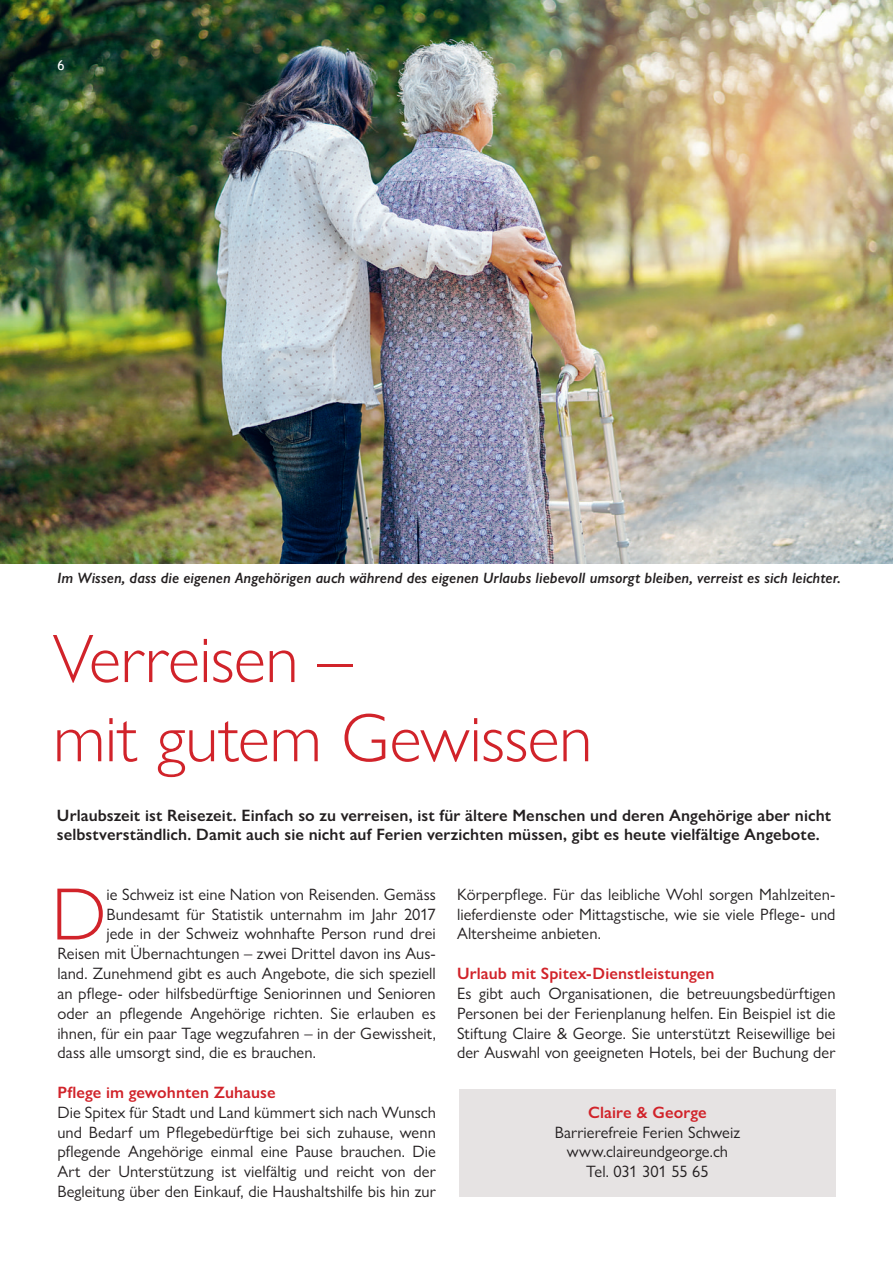
<style>
.page{position:relative;width:893px;height:1263px;background:#fff}
.page>*{position:absolute;margin:0;border:0;box-sizing:border-box;transform-origin:0 0}
.t1{font:300 74.55px "Gill Sans Nova";color:#d1232a}
.t2{font:300 69px/79.2px "Gill Sans Nova";letter-spacing:-.01em;color:#d1232a}
.t3{font:16.5px/19.8px "Gill Sans Nova";color:#231f20;text-align:justify}
.t4{font:600 16.5px/19.8px "Gill Sans Nova";letter-spacing:.005em;color:#231f20}
.t5{font:600 16.5px "Gill Sans Nova";letter-spacing:.005em;color:#d1232a}
.t6{font:italic 600 15px "Gill Sans Nova";letter-spacing:.005em;color:#231f20}
.t7{font:13.5px "Trebuchet MS";color:#fff}
</style>
<div class="page">
<img style="left:0;top:0;width:893px;height:563px">
<div style="left:459px;top:1089px;width:377px;height:108px;background:#e6e3e3"></div>
<p class="t7" style="left:57px;top:57px;width:9px">6</p>
<p class="t6" style="left:57px;top:569px;width:785px">Im Wissen, dass die eigenen Angehörigen auch während des eigenen Urlaubs liebevoll umsorgt bleiben, verreist es sich leichter.</p>
<h2 class="t2" style="left:53px;top:618px;width:541px">Verreisen –<br>mit gutem Gewissen</h2>
<p class="t4" style="left:57px;top:805px;width:776px">Urlaubszeit ist Reisezeit. Einfach so zu verreisen, ist für ältere Menschen und deren Angehörige aber nicht selbstverständlich. Damit auch sie nicht auf Ferien verzichten müssen, gibt es heute vielfältige Angebote.</p>
<h1 class="t1" style="left:52px;top:869px;width:56px">D</h1>
<p class="t3" style="left:106px;top:886px;width:331px">ie Schweiz ist eine Nation von Reisenden. Gemäss</p>
<p class="t3" style="left:106px;top:906px;width:331px">Bundesamt für Statistik unternahm im Jahr 2017</p>
<p class="t3" style="left:106px;top:926px;width:331px">jede in der Schweiz wohnhafte Person rund drei</p>
<p class="t3" style="left:57px;top:946px;width:380px">Reisen mit Übernachtungen – zwei Drittel davon ins Aus-</p>
<p class="t3" style="left:57px;top:965px;width:380px">land. Zunehmend gibt es auch Angebote, die sich speziell</p>
<p class="t3" style="left:57px;top:985px;width:380px">an pflege- oder hilfsbedürftige Seniorinnen und Senioren</p>
<p class="t3" style="left:57px;top:1005px;width:380px">oder an pflegende Angehörige richten. Sie erlauben es</p>
<p class="t3" style="left:57px;top:1025px;width:380px">ihnen, für ein paar Tage wegzufahren – in der Gewissheit,</p>
<p class="t3" style="left:57px;top:1045px;width:260px">dass alle umsorgt sind, die es brauchen.</p>
<p class="t5" style="left:57px;top:1082px;width:220px">Pflege im gewohnten Zuhause</p>
<p class="t3" style="left:57px;top:1104px;width:380px">Die Spitex für Stadt und Land kümmert sich nach Wunsch und Bedarf um Pflegebedürftige bei sich zuhause, wenn pflegende Angehörige einmal eine Pause brauchen. Die Art der Unterstützung ist vielfältig und reicht von der Begleitung über den Einkauf, die Haushaltshilfe bis hin zur</p>
<p class="t3" style="left:457px;top:886px;width:380px">Körperpflege. Für das leibliche Wohl sorgen Mahlzeiten&shy;lieferdienste oder Mittagstische, wie sie viele Pflege- und Altersheime anbieten.</p>
<p class="t5" style="left:457px;top:964px;width:259px">Urlaub mit Spitex-Dienstleistungen</p>
<p class="t3" style="left:457px;top:985px;width:380px">Es gibt auch Organisationen, die betreuungsbedürftigen Personen bei der Ferienplanung helfen. Ein Beispiel ist die Stiftung Claire &amp; George. Sie unterstützt Reisewillige bei der Auswahl von geeigneten Hotels, bei der Buchung der</p>
<p class="t5" style="left:588px;top:1102px;width:120px">Claire &amp; George</p>
<p class="t3" style="left:555px;top:1124px;width:187px;text-align:center">Barrierefreie Ferien Schweiz www.claireundgeorge.ch<br>Tel. 031 301 55 65</p>
</div>
